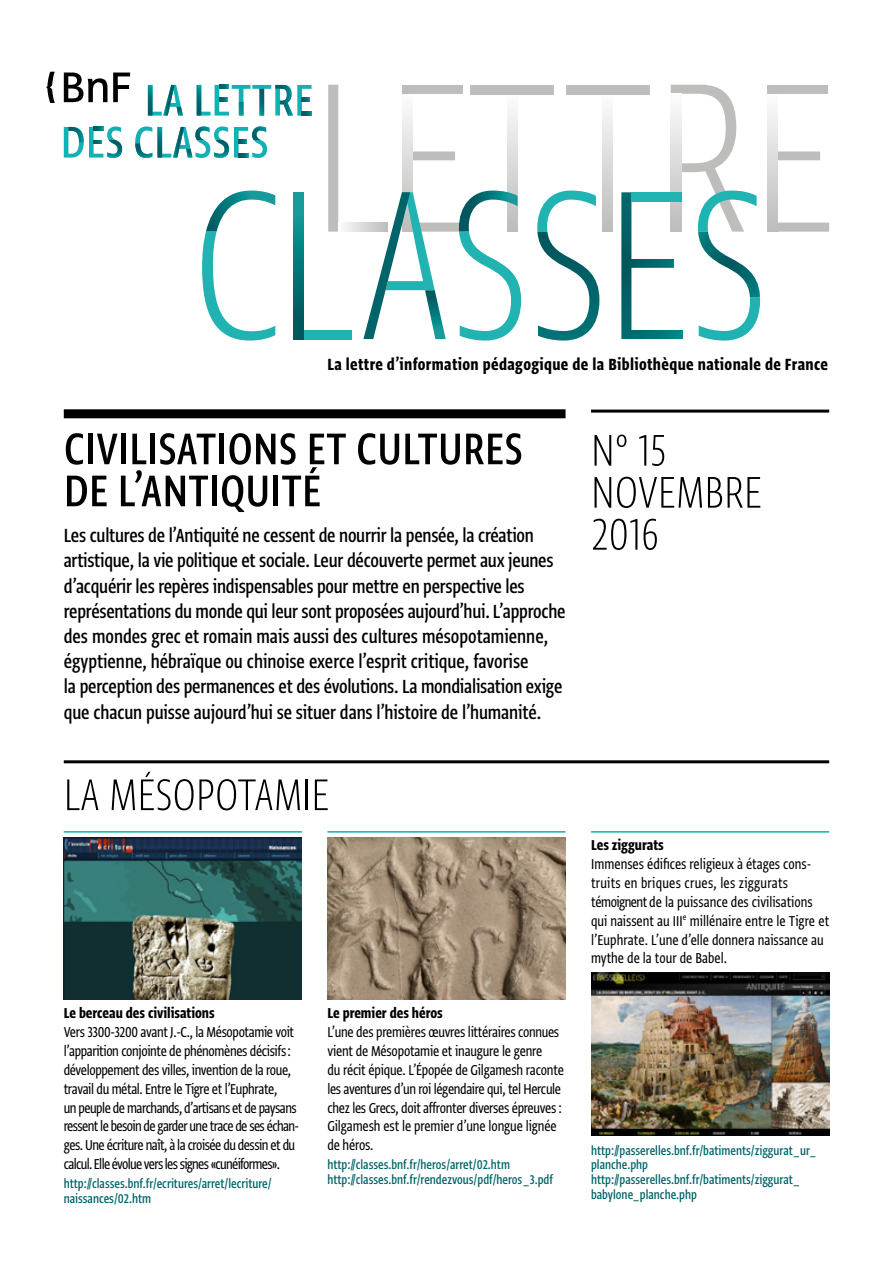
<style>
.page{position:relative;width:893px;height:1263px;background:#fff}
.page>*{position:absolute;margin:0;border:0;box-sizing:border-box;transform-origin:0 0}
.t1{font:500 52.5px/42px "Greta Sans Cnd Std";letter-spacing:.01em;color:#000}
.t2{font:300 expanded 52.5px/42px "Greta Sans Cnd Std";letter-spacing:.01em;color:#000}
.t3{font:500 52.5px/42px "Greta Sans Cnd Std";letter-spacing:.01em;color:#12b1b4}
.t4{font:500 22.5px/25.2px "Greta Sans Cnd Std";letter-spacing:-.01em;color:#000}
.t5{font:19.2px "Greta Sans Cnd Std Bld";letter-spacing:.02em;color:#000}
.t6{font:16.95px/18.9px "Greta Sans Cnd Std";letter-spacing:-.02em;color:#000}
.t7{font:16.95px/18.9px "Greta Sans Cnd Std";color:#000}
.t8{font:16.95px "Greta Sans Cnd Std Bld";color:#000}
.t9{font:500 15px/14.7px "Greta Sans Cnd Std";color:#006468}
</style>
<div class="page">
<svg style="left:328px;top:85px;width:411px;height:147px"></svg>
<svg style="left:671px;top:94px;width:10px;height:98px"></svg>
<div style="left:566px;top:85px;width:83px;height:9px;background:#bdbdbc"></div>
<svg style="left:507px;top:94px;width:10px;height:57px"></svg>
<div style="left:64px;top:409px;width:502px;height:9px;background:#000"></div>
<svg style="left:68px;top:127px;width:16px;height:15px"></svg>
<svg style="left:94px;top:127px;width:9px;height:4px"></svg>
<svg style="left:94px;top:140px;width:28px;height:18px"></svg>
<svg style="left:219px;top:85px;width:10px;height:4px"></svg>
<svg style="left:148px;top:85px;width:5px;height:31px"></svg>
<svg style="left:197px;top:85px;width:4px;height:31px"></svg>
<svg style="left:259px;top:89px;width:5px;height:27px"></svg>
<svg style="left:239px;top:102px;width:4px;height:14px"></svg>
<svg style="left:163px;top:85px;width:20px;height:31px"></svg>
<svg style="left:302px;top:112px;width:10px;height:4px"></svg>
<svg style="left:302px;top:98px;width:8px;height:4px"></svg>
<svg style="left:219px;top:98px;width:8px;height:4px"></svg>
<svg style="left:275px;top:85px;width:18px;height:31px"></svg>
<svg style="left:239px;top:154px;width:9px;height:4px"></svg>
<svg style="left:173px;top:126px;width:56px;height:32px"></svg>
<svg style="left:239px;top:126px;width:27px;height:18px"></svg>
<svg style="left:135px;top:127px;width:27px;height:31px"></svg>
<svg style="left:46px;top:72px;width:84px;height:31px"></svg>
<hr style="left:591px;top:410px;width:238px;height:3px;background:#000">
<hr style="left:64px;top:760px;width:765px;height:3px;background:#000">
<hr style="left:64px;top:831px;width:238px;height:2px;background:#12b1b4">
<hr style="left:327px;top:831px;width:239px;height:2px;background:#12b1b4">
<hr style="left:591px;top:831px;width:238px;height:2px;background:#12b1b4">
<div style="left:470px;top:85px;width:84px;height:9px;background:#bdbdbc"></div>
<svg style="left:402px;top:94px;width:11px;height:57px"></svg>
<svg style="left:338px;top:223px;width:25px;height:9px"></svg>
<div style="left:303px;top:330px;width:49px;height:9px;background:#21b2b2"></div>
<svg style="left:293px;top:192px;width:10px;height:147px"></svg>
<svg style="left:621px;top:192px;width:62px;height:147px"></svg>
<div style="left:631px;top:192px;width:51px;height:9px;background:#21b2b2"></div>
<svg style="left:202px;top:191px;width:73px;height:150px"></svg>
<svg style="left:537px;top:191px;width:62px;height:149px"></svg>
<svg style="left:698px;top:191px;width:62px;height:150px"></svg>
<svg style="left:363px;top:151px;width:158px;height:190px"></svg>
<img style="left:327px;top:838px;width:239px;height:162px">
<img style="left:591px;top:972px;width:238px;height:163px">
<img style="left:64px;top:838px;width:238px;height:162px">
<svg style="left:778px;top:151px;width:51px;height:81px"></svg>
<svg style="left:767px;top:111px;width:11px;height:121px"></svg>
<div style="left:767px;top:85px;width:61px;height:9px;background:#bdbdbc"></div>
<div style="left:402px;top:85px;width:61px;height:9px;background:#bdbdbc"></div>
<h1 class="t3" style="left:61px;top:78px;width:254px;text-indent:84px">LA LETTRE<br>DES CLASSES</h1>
<p class="t5" style="left:327px;top:353px;width:502px">La lettre d’information pédagogique de la Bibliothèque nationale de France</p>
<h1 class="t1" style="left:64px;top:426px;width:460px">CIVILISATIONS ET CULTURES<br>DE L’ANTIQUITÉ</h1>
<p class="t4" style="left:64px;top:522px;width:503px">Les cultures de l’Antiquité ne cessent de nourrir la pensée, la création artistique, la vie politique et sociale. Leur découverte permet aux jeunes d’acquérir les repères indispensables pour mettre en perspective les représentations du monde qui leur sont proposées aujourd’hui. L’approche des mondes grec et romain mais aussi des cultures mésopotamienne, égyptienne, hébraïque ou chinoise exerce l’esprit critique, favorise<br>la perception des permanences et des évolutions. La mondialisation exige que chacun puisse aujourd’hui se situer dans l’histoire de l’humanité.</p>
<h1 class="t2" style="left:64px;top:771px;width:267px">LA MÉSOPOTAMIE</h1>
<p class="t8" style="left:64px;top:1003px;width:152px">Le berceau des civilisations</p>
<p class="t6" style="left:64px;top:1022px;width:237px">Vers 3300-3200 avant J.-C., la Mésopotamie voit l’apparition conjointe de phénomènes décisifs : développement des villes, invention de la roue, travail du métal. Entre le Tigre et l’Euphrate,<br>un peuple de marchands, d’artisans et de paysans ressent le besoin de garder une trace de ses échan&shy;ges. Une écriture naît, à la croisée du dessin et du calcul. Elle évolue vers les signes «cunéiformes».</p>
<p class="t9" style="left:64px;top:1176px;width:209px">http://classes.bnf.fr/ecritures/arret/lecriture/ naissances/02.htm</p>
<p class="t8" style="left:327px;top:1003px;width:117px">Le premier des héros</p>
<p class="t6" style="left:327px;top:1022px;width:238px">L’une des premières œuvres littéraires connues vient de Mésopotamie et inaugure le genre<br>du récit épique. L’Épopée de Gilgamesh raconte les aventures d’un roi légendaire qui, tel Hercule chez les Grecs, doit affronter diverses épreuves :<br>Gilgamesh est le premier d’une longue lignée de héros.</p>
<p class="t9" style="left:327px;top:1157px;width:227px">http://classes.bnf.fr/heros/arret/02.htm http://classes.bnf.fr/rendezvous/pdf/heros_3.pdf</p>
<h1 class="t2" style="left:591px;top:427px;width:172px">N° 15<br>NOVEMBRE<br>2016</h1>
<p class="t8" style="left:591px;top:835px;width:74px">Les ziggurats</p>
<p class="t7" style="left:591px;top:854px;width:240px">Immenses édifices religieux à étages cons&shy;truits en briques crues, les ziggurats témoignent de la puissance des civilisations qui naissent au III<sup>e</sup> millénaire entre le Tigre et l’Euphrate. L’une d’elle donnera naissance au mythe de la tour de Babel.</p>
<p class="t9" style="left:591px;top:1142px;width:227px">http://passerelles.bnf.fr/batiments/ziggurat_ur_ planche.php http://passerelles.bnf.fr/batiments/ziggurat_ babylone_planche.php</p>
</div>
